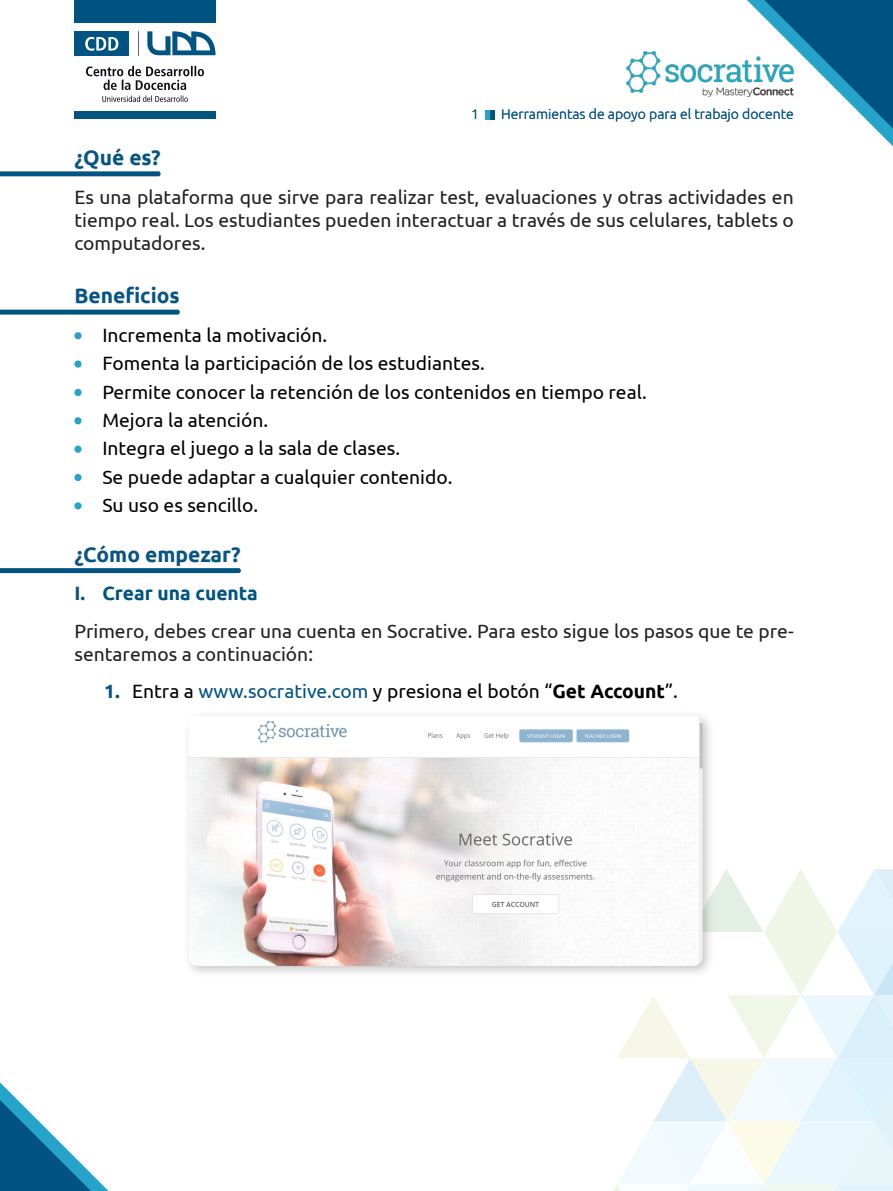
<style>
.page{position:relative;width:893px;height:1191px;background:#fff}
.page>*{position:absolute;margin:0;border:0;box-sizing:border-box;transform-origin:0 0}
.t1{font:700 21px "Ubuntu";color:#085483}
.t2{font:19.25px "Ubuntu";color:#000001}
.t3{font:19.25px/23.1px "Ubuntu";color:#231f20;text-align:justify}
.t4{font:700 19.25px "Ubuntu";color:#015381}
.t5{font:300 14px "Ubuntu";color:#085483}
.s1{font-weight:700;color:#015381}
.s2{color:#015381}
.s3{font-weight:700}
</style>
<div class="page">
<svg style="left:613px;top:869px;width:280px;height:322px"></svg>
<div style="left:74px;top:31px;width:55px;height:24px;background:#015381"></div>
<svg style="left:138px;top:31px;width:1px;height:25px"></svg>
<svg style="left:147px;top:31px;width:69px;height:24px"></svg>
<svg style="left:86px;top:66px;width:118px;height:36px"></svg>
<svg style="left:85px;top:37px;width:33px;height:14px"></svg>
<svg style="left:0;top:1082px;width:109px;height:109px"></svg>
<svg style="left:747px;top:0;width:146px;height:147px"></svg>
<div style="left:74px;top:0;width:142px;height:22px;background:#015381"></div>
<div style="left:74px;top:111px;width:142px;height:7px;background:#015381"></div>
<div style="left:490px;top:110px;width:5px;height:9px;background:#015381"></div>
<div style="left:485px;top:110px;width:5px;height:9px;background:#26a3c8"></div>
<img style="left:626px;top:51px;width:168px;height:45px">
<svg style="left:0;top:171px;width:161px;height:5px"></svg>
<svg style="left:0;top:310px;width:180px;height:4px"></svg>
<div style="left:74px;top:332px;width:8px;height:7px;background:#26a3c8;border-radius:50%"></div>
<div style="left:74px;top:360px;width:8px;height:8px;background:#26a3c8;border-radius:50%"></div>
<div style="left:74px;top:389px;width:8px;height:7px;background:#26a3c8;border-radius:50%"></div>
<div style="left:74px;top:417px;width:8px;height:7px;background:#26a3c8;border-radius:50%"></div>
<div style="left:74px;top:445px;width:8px;height:8px;background:#26a3c8;border-radius:50%"></div>
<div style="left:74px;top:474px;width:8px;height:7px;background:#26a3c8;border-radius:50%"></div>
<div style="left:74px;top:502px;width:8px;height:7px;background:#26a3c8;border-radius:50%"></div>
<svg style="left:0;top:568px;width:241px;height:5px"></svg>
<div style="left:182px;top:709px;width:534px;height:270px;background:#231f20;opacity:.25"></div>
<img style="left:188px;top:715px;width:514px;height:251px">
<p class="t5" style="left:471px;top:106px;width:9px">1</p>
<p class="t5" style="left:501px;top:106px;width:294px">Herramientas de apoyo para el trabajo docente</p>
<p class="t1" style="left:74px;top:145px;width:88px">¿Qué es?</p>
<p class="t3" style="left:74px;top:185px;width:721px">Es una plataforma que sirve para realizar test, evaluaciones y otras actividades en tiempo real. Los estudiantes pueden interactuar a través de sus celulares, tablets o computadores.</p>
<p class="t1" style="left:74px;top:283px;width:107px">Beneficios</p>
<p class="t2" style="left:102px;top:323px;width:226px">Incrementa la motivación.</p>
<p class="t2" style="left:102px;top:352px;width:384px">Fomenta la participación de los estudiantes.</p>
<p class="t2" style="left:102px;top:380px;width:546px">Permite conocer la retención de los contenidos en tiempo real.</p>
<p class="t2" style="left:102px;top:408px;width:167px">Mejora la atención.</p>
<p class="t2" style="left:102px;top:437px;width:299px">Integra el juego a la sala de clases.</p>
<p class="t2" style="left:102px;top:465px;width:352px">Se puede adaptar a cualquier contenido.</p>
<p class="t2" style="left:102px;top:493px;width:157px">Su uso es sencillo.</p>
<p class="t1" style="left:74px;top:542px;width:168px">¿Cómo empezar?</p>
<p class="t4" style="left:74px;top:582px;width:185px">I. Crear una cuenta</p>
<p class="t3" style="left:74px;top:618px;width:721px">Primero, debes crear una cuenta en Socrative. Para esto sigue los pasos que te pre&shy;sentaremos a continuación:</p>
<p class="t2" style="left:104px;top:679px;width:575px"><span class="s1">1.</span> Entra a <span class="s2">www.socrative.com</span> y presiona el botón “<span class="s3">Get Account</span>”.</p>
</div>
